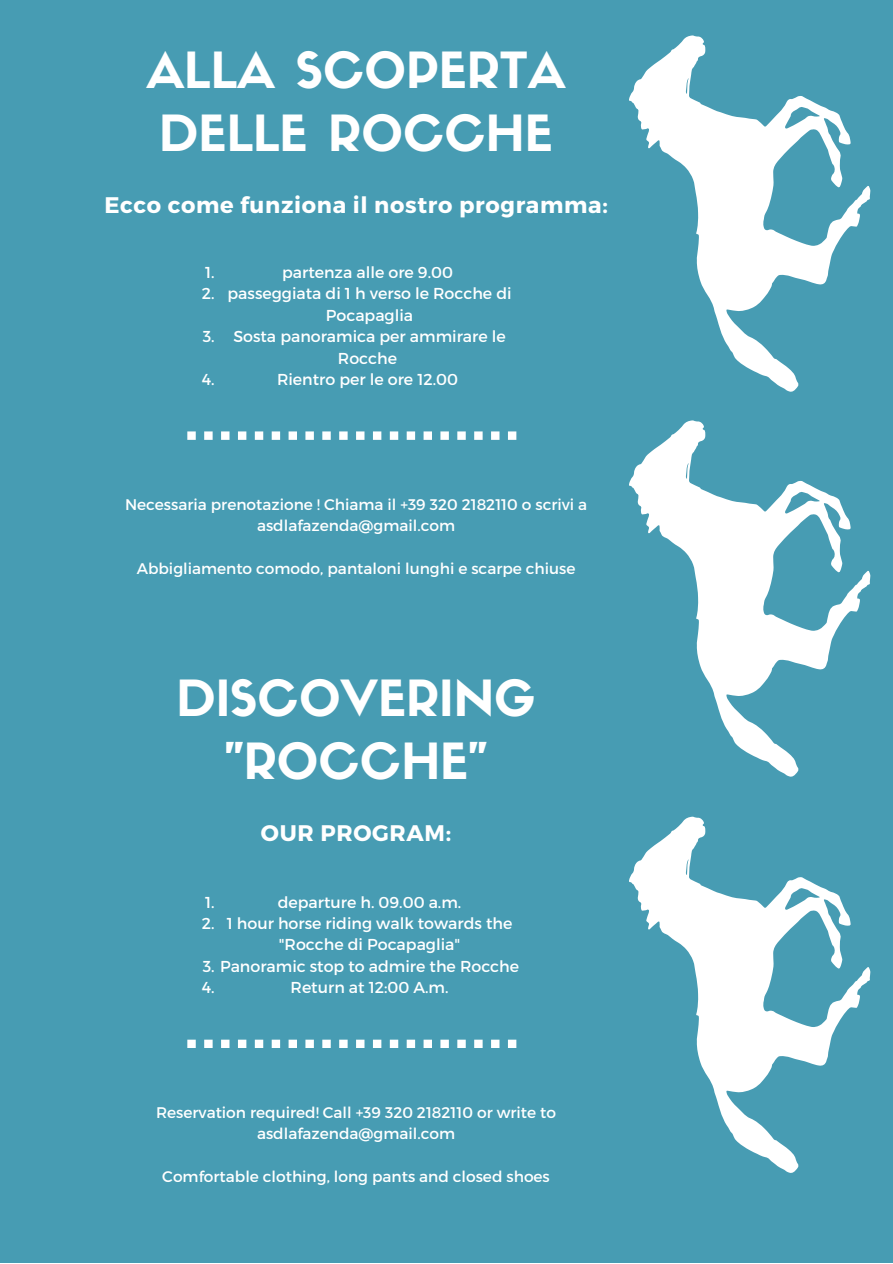
<style>
.page{position:relative;width:893px;height:1264px;background:#fff}
.page>*{position:absolute;margin:0;border:0;box-sizing:border-box;transform-origin:0 0}
.t1{font:48.9px/63px "Sifonn Basic";color:#fff}
.t2{font:700 22.5px "Montserrat";letter-spacing:.03em;color:#fff}
.t3{font:15.75px/21.5px "Montserrat";color:#fff}
.t4{font:15.3px/21.5px "Montserrat";color:#fff;text-align:center}
</style>
<div class="page">
<div style="left:0;top:0;width:892px;height:1262px;background:#479cb3"></div>
<svg style="left:187px;top:431px;width:329px;height:9px"></svg>
<svg style="left:629px;top:816px;width:241px;height:357px"></svg>
<svg style="left:187px;top:1039px;width:329px;height:9px"></svg>
<svg style="left:629px;top:420px;width:241px;height:356px"></svg>
<svg style="left:629px;top:35px;width:241px;height:357px"></svg>
<h1 class="t1" style="left:146px;top:44px;width:421px">ALLA SCOPERTA<br>DELLE ROCCHE</h1>
<h2 class="t2" style="left:104px;top:190px;width:505px">Ecco come funziona il nostro programma:</h2>
<p class="t3" style="left:202px;top:261px;width:14px">1.<br>2.</p>
<p class="t3" style="left:203px;top:325px;width:13px">3.</p>
<p class="t3" style="left:202px;top:368px;width:14px">4.</p>
<p class="t3" style="left:227px;top:261px;width:285px;text-align:center">partenza alle ore 9.00<br>passeggiata di 1 h verso le Rocche di<br>Pocapaglia<br>Sosta panoramica per ammirare le<br>Rocche<br>Rientro per le ore 12.00</p>
<p class="t4" style="left:125px;top:492px;width:463px">Necessaria prenotazione ! Chiama il +39 320 2182110 o scrivi a asdlafazenda@gmail.com</p>
<p class="t4" style="left:137px;top:557px;width:440px">Abbigliamento comodo, pantaloni lunghi e scarpe chiuse</p>
<h1 class="t1" style="left:176px;top:672px;width:360px;text-align:center">DISCOVERING "ROCCHE"</h1>
<h2 class="t2" style="left:261px;top:818px;width:192px">OUR PROGRAM:</h2>
<p class="t3" style="left:227px;top:890px;width:287px;text-align:center">departure h. 09.00 a.m.<br>1 hour horse riding walk towards the "Rocche di Pocapaglia"</p>
<p class="t3" style="left:290px;top:954px;width:230px;text-indent:-88px">3. Panoramic stop to admire the Rocche<br>Return at 12:00 A.m.</p>
<p class="t3" style="left:202px;top:890px;width:14px">1.<br>2.</p>
<p class="t3" style="left:202px;top:976px;width:14px">4.</p>
<p class="t4" style="left:156px;top:1100px;width:401px">Reservation required! Call +39 320 2182110 or write to asdlafazenda@gmail.com</p>
<p class="t4" style="left:162px;top:1165px;width:389px">Comfortable clothing, long pants and closed shoes</p>
</div>
